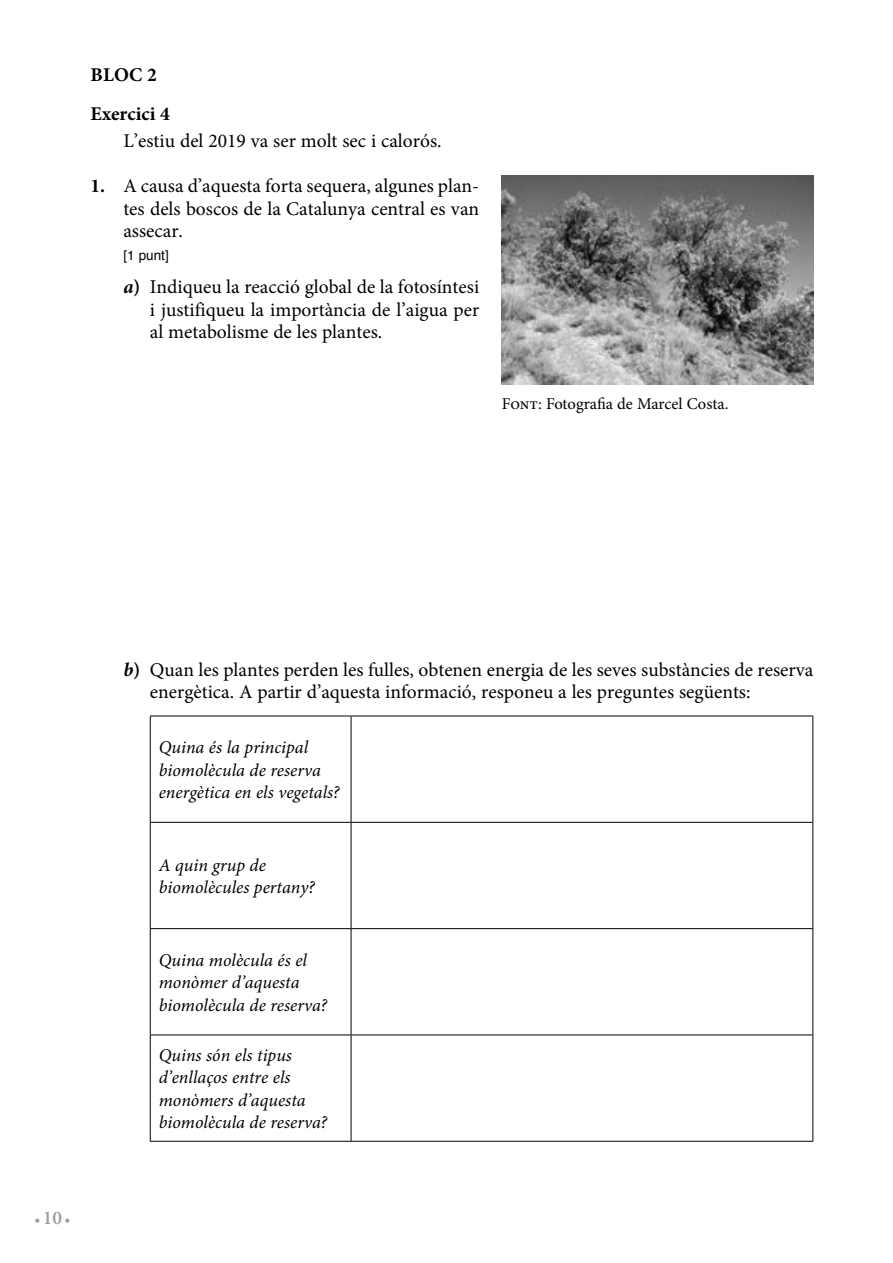
<style>
.page{position:relative;width:893px;height:1263px;background:#fff}
.page>*{position:absolute;margin:0;border:0;box-sizing:border-box;transform-origin:0 0}
.Alfanumèric{font:19.5px/22.5px "Minion Pro";color:#000;text-align:justify}
.Pregunta_1{font:19.5px/22.5px "Minion Pro";color:#000;text-align:justify}
.Text{font:19.5px "Minion Pro";color:#000}
.Títol_exercici{font:700 19.5px "Minion Pro";color:#000}
.Títol_opció{font:700 19.5px "Minion Pro";color:#000}
.Text_taula-cursiva{font:italic 18px/22.5px "Minion Pro";color:#000}
.Font{font:16.5px "Minion Pro";letter-spacing:-.005em;color:#000}
.t1{font:600 15px "Minion Pro";color:#9c9e9f}
.Puntuació_pregunta_1{font:13.5px "Helvetica";color:#000}
.s1{font-weight:700}
.s2{font-weight:700;font-style:italic}
.s3{font-size:19.5px}
</style>
<div class="page">
<hr style="left:150px;top:716px;width:201px;height:1px;background:#000">
<hr style="left:150px;top:716px;width:1px;height:106px;background:#000">
<hr style="left:351px;top:716px;width:462px;height:1px;background:#000">
<hr style="left:351px;top:716px;width:1px;height:106px;background:#000">
<hr style="left:812px;top:716px;width:1px;height:106px;background:#000">
<hr style="left:150px;top:822px;width:201px;height:1px;background:#000">
<hr style="left:150px;top:823px;width:1px;height:105px;background:#000">
<hr style="left:351px;top:822px;width:462px;height:1px;background:#000">
<hr style="left:351px;top:823px;width:1px;height:105px;background:#000">
<hr style="left:812px;top:823px;width:1px;height:105px;background:#000">
<hr style="left:150px;top:928px;width:201px;height:1px;background:#000">
<hr style="left:150px;top:929px;width:1px;height:105px;background:#000">
<hr style="left:351px;top:928px;width:462px;height:1px;background:#000">
<hr style="left:351px;top:929px;width:1px;height:105px;background:#000">
<hr style="left:812px;top:929px;width:1px;height:105px;background:#000">
<hr style="left:150px;top:1034px;width:201px;height:1px;background:#000">
<hr style="left:150px;top:1035px;width:1px;height:106px;background:#000">
<hr style="left:351px;top:1034px;width:462px;height:1px;background:#000">
<hr style="left:351px;top:1035px;width:1px;height:106px;background:#000">
<hr style="left:812px;top:1035px;width:1px;height:106px;background:#000">
<hr style="left:150px;top:1141px;width:201px;height:1px;background:#000">
<hr style="left:351px;top:1141px;width:462px;height:1px;background:#000">
<img style="left:502px;top:176px;width:311px;height:208px">
<p class="Títol_opció" style="left:90px;top:61px;width:68px">BLOC 2</p>
<p class="Títol_exercici" style="left:90px;top:100px;width:81px">Exercici 4</p>
<p class="Text" style="left:123px;top:128px;width:320px">L’estiu del 2019 va ser molt sec i calorós.</p>
<p class="Pregunta_1" style="left:123px;top:175px;width:357px;text-indent:-33px"><span class="s1">1.</span> A causa d’aquesta forta sequera, algunes plan&shy;tes dels boscos de la Catalunya central es van assecar.</p>
<p class="Puntuació_pregunta_1" style="left:123px;top:244px;width:47px">[1 punt]</p>
<p class="Alfanumèric" style="left:150px;top:276px;width:331px;text-indent:-26px"><span class="s2">a</span><span class="s1">)</span> Indiqueu la reacció global de la fotosíntesi i justifiqueu la importància de l’aigua per al metabolisme de les plantes.</p>
<p class="Font" style="left:502px;top:393px;width:228px">Font: Fotografia de Marcel Costa.</p>
<p class="t1" style="left:34px;top:1209px;width:38px">• <span class="s3">10</span> •</p>
<p class="Alfanumèric" style="left:150px;top:658px;width:665px;text-indent:-26px"><span class="s2">b</span><span class="s1">)</span> Quan les plantes perden les fulles, obtenen energia de les seves substàncies de reserva energètica. A partir d’aquesta informació, responeu a les preguntes següents:</p>
<p class="Text_taula-cursiva" style="left:159px;top:736px;width:182px">Quina és la principal biomolècula de reserva energètica en els vegetals?</p>
<p class="Text_taula-cursiva" style="left:159px;top:854px;width:157px">A quin grup de biomolècules pertany?</p>
<p class="Text_taula-cursiva" style="left:159px;top:949px;width:170px">Quina molècula és el monòmer d’aquesta biomolècula de reserva?</p>
<p class="Text_taula-cursiva" style="left:159px;top:1044px;width:170px">Quins són els tipus d’enllaços entre els monòmers d’aquesta biomolècula de reserva?</p>
</div>
